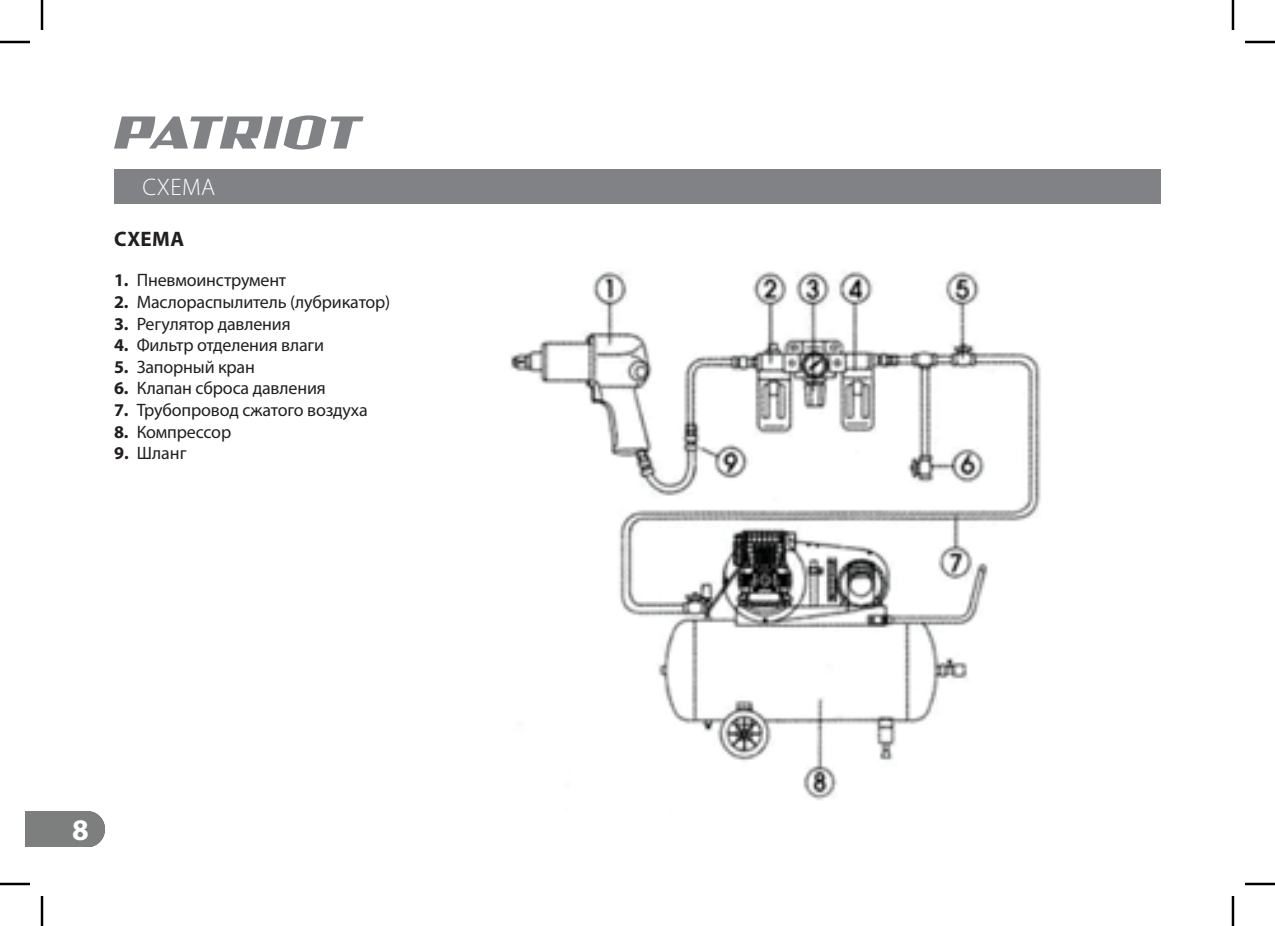
<style>
.page{position:relative;width:1275px;height:926px;background:#fff}
.page>*{position:absolute;margin:0;border:0;box-sizing:border-box;transform-origin:0 0}
.t1{font:700 30px "Myriad Pro";color:#fff}
.t2{font:300 24px "Myriad Pro";letter-spacing:.02em;color:#fff}
.t3{font:700 21px "Myriad Pro";letter-spacing:.02em;color:#231f20}
.t4{font:18px "Myriad Pro";letter-spacing:-.01em;color:#231f20}
.s1{font-weight:700}
</style>
<div class="page">
<div style="left:114px;top:169px;width:1047px;height:34px;background:#808285"></div>
<div style="left:25px;top:812px;width:79px;height:35px;background:#7d7e7e"></div>
<svg style="left:114px;top:115px;width:249px;height:35px"></svg>
<img style="left:510px;top:271px;width:531px;height:529px">
<hr style="left:0;top:41px;width:30px;height:2px;background:#000">
<hr style="left:1245px;top:41px;width:30px;height:2px;background:#000">
<hr style="left:0;top:883px;width:30px;height:2px;background:#000">
<hr style="left:1245px;top:883px;width:30px;height:2px;background:#000">
<hr style="left:41px;top:0;width:2px;height:30px;background:#000">
<hr style="left:41px;top:896px;width:2px;height:30px;background:#000">
<hr style="left:1231px;top:0;width:3px;height:30px;background:#000">
<hr style="left:1231px;top:896px;width:3px;height:30px;background:#000">
<h2 class="t2" style="left:143px;top:176px;width:74px">СХЕМА</h2>
<p class="t3" style="left:114px;top:229px;width:71px">СХЕМА</p>
<p class="t4" style="left:114px;top:272px;width:174px"><span class="s1">1.</span> Пневмоинструмент</p>
<p class="t4" style="left:114px;top:293px;width:278px"><span class="s1">2.</span> Маслораспылитель (лубрикатор)</p>
<p class="t4" style="left:114px;top:315px;width:178px"><span class="s1">3.</span> Регулятор давления</p>
<p class="t4" style="left:114px;top:337px;width:211px"><span class="s1">4.</span> Фильтр отделения влаги</p>
<p class="t4" style="left:114px;top:358px;width:142px"><span class="s1">5.</span> Запорный кран</p>
<p class="t4" style="left:114px;top:380px;width:213px"><span class="s1">6.</span> Клапан сброса давления</p>
<p class="t4" style="left:114px;top:401px;width:255px"><span class="s1">7.</span> Трубопровод сжатого воздуха</p>
<p class="t4" style="left:114px;top:423px;width:119px"><span class="s1">8.</span> Компрессор</p>
<p class="t4" style="left:114px;top:445px;width:74px"><span class="s1">9.</span> Шланг</p>
<h1 class="t1" style="left:72px;top:815px;width:18px">8</h1>
</div>
